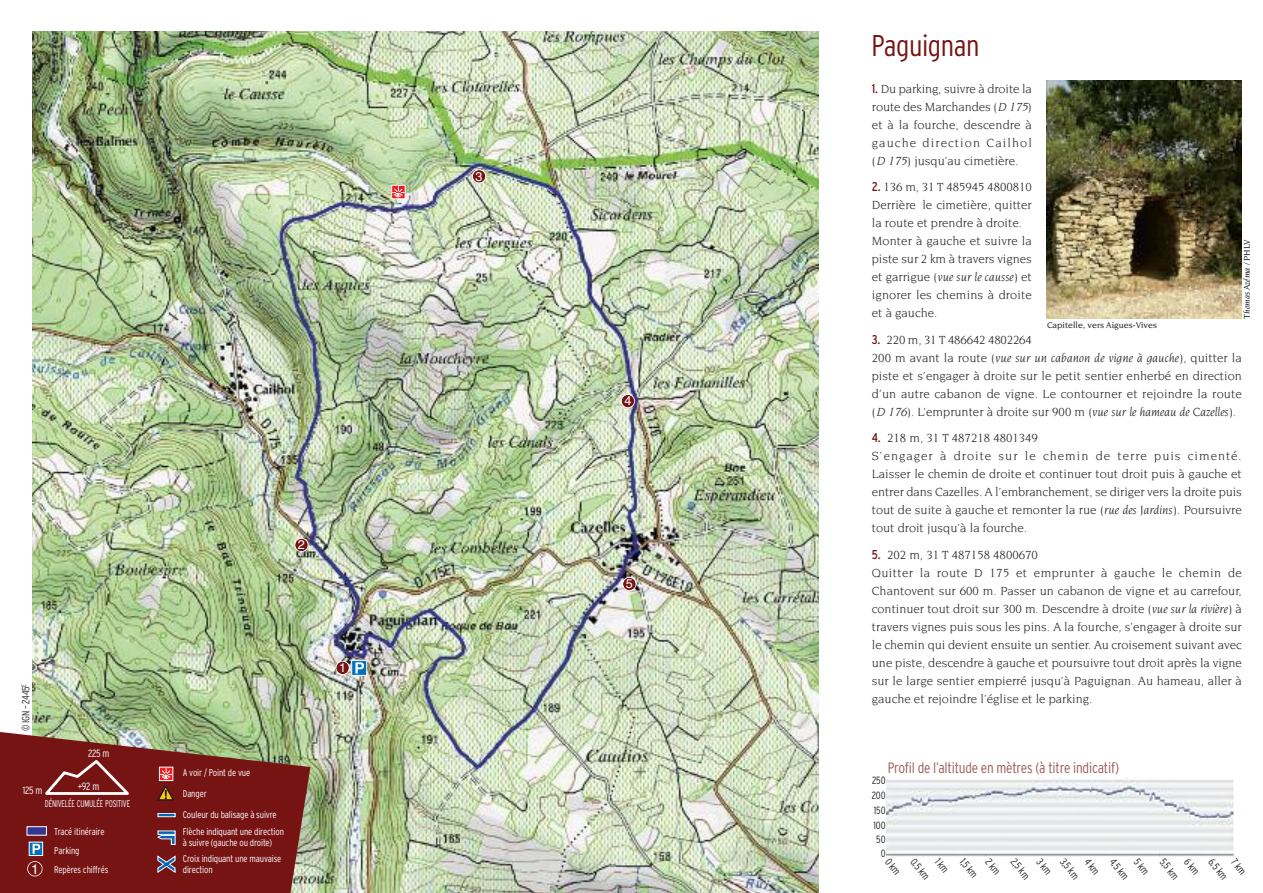
<style>
.page{position:relative;width:1263px;height:893px;background:#fff}
.page>*{position:absolute;margin:0;border:0;box-sizing:border-box;transform-origin:0 0}
.t1{font:300 condensed 30px "Interstate";letter-spacing:-.015em;color:#761313}
.t2{font:300 condensed 15px "Interstate";letter-spacing:-.015em;color:#9f5a5a}
.t3{font:12.75px/18px "Novarese";color:#272627}
.t4{font:12.6px "Helvetica";color:#fff}
.t5{font:300 condensed 10.5px/15px "Interstate";letter-spacing:-.015em;color:#272627}
.t6{font:300 condensed 10.5px "Interstate";letter-spacing:-.03em;color:#fff}
.t7{font:300 condensed 9.75px/17.4px "Interstate";letter-spacing:-.015em;color:#fff}
.t8{font:300 condensed 9.75px "Interstate";letter-spacing:-.015em;color:#fff;scale:.86 1}
.t9{font:500 9px "Novarese";color:#272627}
.t10{font:italic 500 9px "Novarese";color:#272627}
.s1{font-family:"Helvetica";font-weight:400;font-stretch:normal;font-size:13.8px}
.s2{font-family:"Interstate";font-stretch:condensed;color:#761313}
.s3{font-style:italic}
</style>
<div class="page">
<img style="left:32px;top:32px;width:787px;height:861px">
<svg style="left:0;top:730px;width:310px;height:163px;background:#7c2d26"></svg>
<svg style="left:31px;top:844px;width:10px;height:10px"></svg>
<div style="left:29px;top:842px;width:14px;height:14px;border:1px solid #fff"></div>
<svg style="left:33px;top:844px;width:7px;height:10px"></svg>
<div style="left:27px;top:861px;width:16px;height:15px;border:2px solid #fff;border-radius:50%"></div>
<div style="left:27px;top:827px;width:19px;height:8px;background:#34368f"></div>
<div style="left:27px;top:826px;width:20px;height:10px;border:1px solid #fff"></div>
<div style="left:352px;top:660px;width:15px;height:15px;background:#0072bc"></div>
<div style="left:351px;top:660px;width:16px;height:16px;border:1px solid #fff"></div>
<svg style="left:355px;top:662px;width:9px;height:11px"></svg>
<div style="left:336px;top:661px;width:13px;height:13px;background:#761313;border-radius:50%"></div>
<div style="left:336px;top:661px;width:14px;height:14px;border:2px solid #fff;border-radius:50%"></div>
<div style="left:295px;top:539px;width:13px;height:12px;background:#761313;border-radius:50%"></div>
<div style="left:294px;top:538px;width:15px;height:14px;border:2px solid #fff;border-radius:50%"></div>
<div style="left:473px;top:170px;width:12px;height:13px;background:#761313;border-radius:50%"></div>
<div style="left:472px;top:169px;width:14px;height:14px;border:2px solid #fff;border-radius:50%"></div>
<div style="left:622px;top:395px;width:12px;height:12px;background:#761313;border-radius:50%"></div>
<div style="left:621px;top:394px;width:14px;height:14px;border:2px solid #fff;border-radius:50%"></div>
<div style="left:623px;top:578px;width:13px;height:12px;background:#761313;border-radius:50%"></div>
<div style="left:622px;top:577px;width:14px;height:14px;border:2px solid #fff;border-radius:50%"></div>
<svg style="left:45px;top:759px;width:89px;height:36px;background:#8c3a3a"></svg>
<img style="left:887px;top:779px;width:348px;height:77px">
<img style="left:1047px;top:81px;width:195px;height:238px">
<svg style="left:157px;top:768px;width:17px;height:32px"></svg>
<div style="left:158px;top:813px;width:17px;height:4px;border:1px solid #fff"></div>
<svg style="left:158px;top:835px;width:17px;height:10px"></svg>
<svg style="left:158px;top:856px;width:17px;height:16px"></svg>
<div style="left:391px;top:185px;width:15px;height:14px;border:1px solid #fff"></div>
<svg style="left:393px;top:187px;width:11px;height:12px"></svg>
<p class="t4" style="left:475px;top:169px;width:9px">3</p>
<p class="t5" style="left:19px;top:731px;width:49px;rotate:-90deg">© IGN – 2445<sup>E</sup></p>
<p class="t6" style="left:23px;top:784px;width:21px">125 m</p>
<p class="t6" style="left:88px;top:747px;width:23px">225 m</p>
<p class="t6" style="left:78px;top:780px;width:23px">+92 m</p>
<p class="t8" style="left:45px;top:798px;width:101px">DÉNIVELÉE CUMULÉE POSITIVE</p>
<p class="t7" style="left:54px;top:823px;width:52px">Tracé itinéraire</p>
<p class="t7" style="left:54px;top:842px;width:27px">Parking</p>
<p class="t7" style="left:31px;top:861px;width:79px"><span class="s1">1</span> Repères chiffrés</p>
<p class="t4" style="left:298px;top:538px;width:9px">2</p>
<p class="t7" style="left:183px;top:762px;width:69px;line-height:21.5px">A voir / Point de vue<br>Danger</p>
<p class="t7" style="left:183px;top:806px;width:103px">Couleur du balisage à suivre<br>Flèche indiquant une direction</p>
<p class="t7" style="left:183px;top:834px;width:100px;line-height:16.5px">à suivre (gauche ou droite)<br>Croix indiquant une mauvaise</p>
<p class="t7" style="left:183px;top:861px;width:31px">direction</p>
<p class="t4" style="left:339px;top:660px;width:9px">1</p>
<p class="t4" style="left:624px;top:394px;width:9px">4</p>
<p class="t4" style="left:626px;top:577px;width:9px">5</p>
<h1 class="t1" style="left:871px;top:28px;width:109px">Paguignan</h1>
<p class="t3" style="left:872px;top:80px;width:162px;text-align:justify"><span class="s2">1.</span> Du parking, suivre à droite la route des Marchandes (<span class="s3">D175</span>) et à la fourche, descendre à gauche direction Cailhol (<span class="s3">D175</span>) jusqu’au cimetière.</p>
<p class="t3" style="left:872px;top:179px;width:162px"><span class="s2">2.</span> 136 m, 31 T 485945 4800810<br>Derrière le cimetière, quitter la route et prendre à droite.<br>Monter à gauche et suivre la piste sur 2 km à travers vignes et garrigue (<span class="s3">vue sur le causse</span>) et ignorer les chemins à droite et à gauche.</p>
<p class="t3" style="left:872px;top:331px;width:371px"><span class="s2">3.</span> 220 m, 31 T 486642 4802264<br>200 m avant la route (<span class="s3">vue sur un cabanon de vigne à gauche</span>), quitter la piste et s’engager à droite sur le petit sentier enherbé en direction d’un autre cabanon de vigne. Le contourner et rejoindre la route (<span class="s3">D176</span>). L’emprunter à droite sur 900 m (<span class="s3">vue sur le hameau de Cazelles</span>).</p>
<p class="t3" style="left:872px;top:430px;width:371px"><span class="s2">4.</span> 218 m, 31 T 487218 4801349<br>S’engager à droite sur le chemin de terre puis cimenté.<br>Laisser le chemin de droite et continuer tout droit puis à gauche et entrer dans Cazelles. A l’embranchement, se diriger vers la droite puis tout de suite à gauche et remonter la rue (<span class="s3">rue des Jardins</span>). Poursuivre tout droit jusqu’à la fourche.</p>
<p class="t3" style="left:872px;top:546px;width:371px"><span class="s2">5.</span> 202 m, 31 T 487158 4800670<br>Quitter la route D 175 et emprunter à gauche le chemin de Chantovent sur 600 m. Passer un cabanon de vigne et au carrefour, continuer tout droit sur 300 m. Descendre à droite (<span class="s3">vue sur la rivière</span>) à travers vignes puis sous les pins. A la fourche, s’engager à droite sur le chemin qui devient ensuite un sentier. Au croisement suivant avec une piste, descendre à gauche et poursuivre tout droit après la vigne sur le large sentier empierré jusqu’à Paguignan. Au hameau, aller à gauche et rejoindre l’église et le parking.</p>
<p class="t10" style="left:1243px;top:319px;width:81px;rotate:-90deg">Thomas Azéma / PHLV</p>
<p class="t9" style="left:1047px;top:321px;width:111px">Capitelle, vers Aigues-Vives</p>
<p class="t2" style="left:888px;top:759px;width:233px">Profil de l’altitude en mètres (à titre indicatif)</p>
<p class="t5" style="left:872px;top:773px;width:15px;text-align:justify">250<br>200<br>150</p>
<p class="t5" style="left:881px;top:846px;width:6px">0</p>
<p class="t5" style="left:873px;top:818px;width:14px;line-height:14.4px">100<br>50</p>
<p class="t5" style="left:919px;top:855px;width:25px;rotate:52deg">0,5 km</p>
<p class="t5" style="left:968px;top:855px;width:23px;rotate:52deg">1,5 km</p>
<p class="t5" style="left:1019px;top:855px;width:25px;rotate:52deg">2,5 km</p>
<p class="t5" style="left:1068px;top:855px;width:25px;rotate:52deg">3,5 km</p>
<p class="t5" style="left:1118px;top:855px;width:25px;rotate:52deg">4,5 km</p>
<p class="t5" style="left:1168px;top:855px;width:25px;rotate:52deg">5,5 km</p>
<p class="t5" style="left:1217px;top:855px;width:25px;rotate:52deg">6,5 km</p>
</div>
